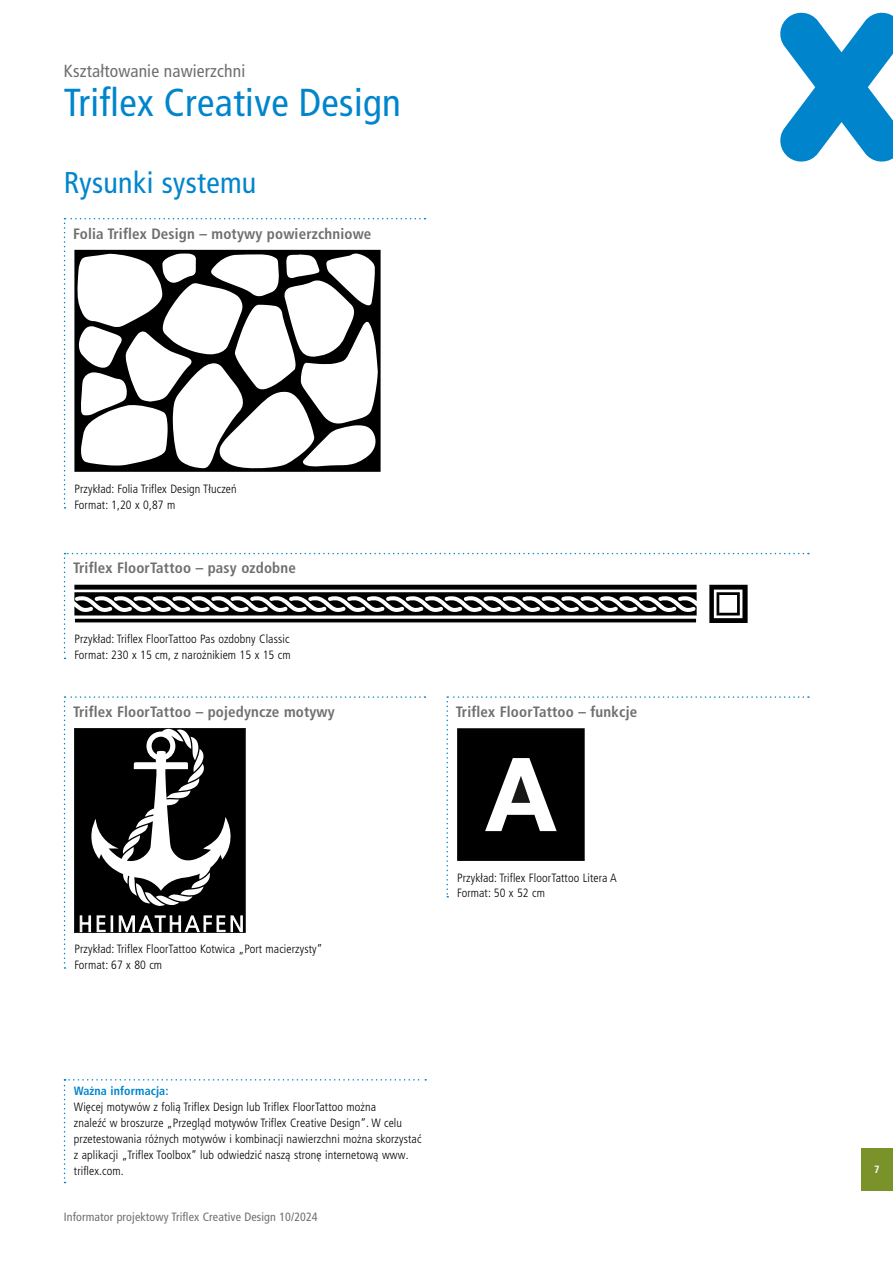
<style>
.page{position:relative;width:893px;height:1263px;background:#fff}
.page>*{position:absolute;margin:0;border:0;box-sizing:border-box;transform-origin:0 0}
.t1{font:condensed 39px "Frutiger LT Pro";letter-spacing:.01em;color:#0085cd}
.t2{font:condensed 30px "Frutiger LT Pro";letter-spacing:.01em;color:#0085cd}
.t3{font:condensed 17.55px "Frutiger LT Pro";letter-spacing:.01em;color:#6f6f6e}
.t4{font:700 condensed 15px "Frutiger LT Pro";letter-spacing:.01em;color:#6f6f6e}
.t5{font:300 condensed 12px/15.9px "Frutiger LT Pro";letter-spacing:.01em;color:#000}
.t6{font:condensed 12px "Frutiger LT Pro";letter-spacing:.01em;color:#6f6f6e}
.t7{font:700 condensed 12px "Frutiger LT Pro";letter-spacing:.01em;color:#0085cd}
.t8{font:700 condensed 10.5px "Frutiger LT Pro";color:#fff}
</style>
<div class="page">
<div style="left:861px;top:1148px;width:32px;height:43px;background:#799229"></div>
<svg style="left:780px;top:13px;width:113px;height:149px"></svg>
<svg style="left:64px;top:1079px;width:362px;height:104px"></svg>
<svg style="left:64px;top:218px;width:361px;height:291px"></svg>
<svg style="left:74px;top:250px;width:307px;height:222px"></svg>
<svg style="left:64px;top:553px;width:745px;height:106px"></svg>
<svg style="left:64px;top:696px;width:361px;height:273px"></svg>
<svg style="left:446px;top:696px;width:363px;height:201px"></svg>
<h3 class="t3" style="left:64px;top:61px;width:183px">Kształtowanie nawierzchni</h3>
<h1 class="t1" style="left:64px;top:80px;width:339px">Triflex Creative Design</h1>
<h2 class="t2" style="left:64px;top:165px;width:194px">Rysunki systemu</h2>
<p class="t4" style="left:73px;top:224px;width:300px">Folia Triflex Design – motywy powierzchniowe</p>
<p class="t5" style="left:74px;top:481px;width:164px">Przykład: Folia Triflex Design Tłuczeń<br>Format: 1,20 x 0,87 m</p>
<p class="t4" style="left:73px;top:559px;width:224px">Triflex FloorTattoo – pasy ozdobne</p>
<p class="t5" style="left:74px;top:631px;width:218px">Przykład: Triflex FloorTattoo Pas ozdobny Classic<br>Format: 230 x 15 cm, z narożnikiem 15 x 15 cm</p>
<p class="t4" style="left:73px;top:703px;width:263px">Triflex FloorTattoo – pojedyncze motywy</p>
<p class="t4" style="left:456px;top:703px;width:183px">Triflex FloorTattoo – funkcje</p>
<p class="t5" style="left:74px;top:941px;width:250px">Przykład: Triflex FloorTattoo Kotwica „Port macierzysty”<br>Format: 67 x 80 cm</p>
<p class="t5" style="left:457px;top:869px;width:161px">Przykład: Triflex FloorTattoo Litera A<br>Format: 50 x 52 cm</p>
<p class="t7" style="left:74px;top:1084px;width:96px">Ważna informacja:</p>
<p class="t5" style="left:74px;top:1099px;width:349px">Więcej motywów z folią Triflex Design lub Triflex FloorTattoo można<br>znaleźć w broszurze „Przegląd motywów Triflex Creative Design“. W celu przetestowania różnych motywów i kombinacji nawierzchni można skorzystać z aplikacji „Triflex Toolbox“ lub odwiedzić naszą stronę internetową www. triflex.com.</p>
<p class="t6" style="left:64px;top:1210px;width:255px">Informator projektowy Triflex Creative Design 10/2024</p>
<p class="t8" style="left:874px;top:1163px;width:7px">7</p>
</div>
